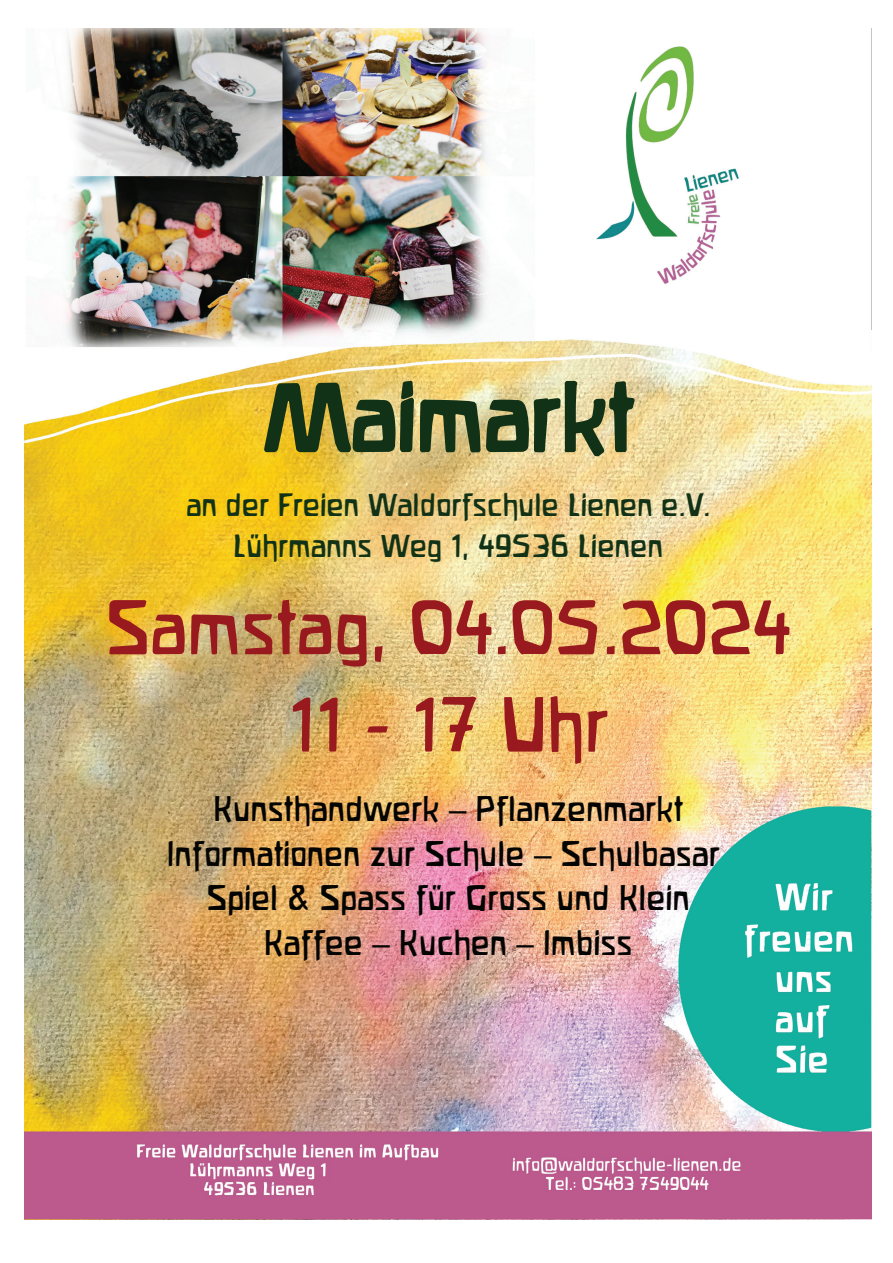
<style>
.page{position:relative;width:893px;height:1263px;background:#fff}
.page>*{position:absolute;margin:0;border:0;box-sizing:border-box;transform-origin:0 0}
.t1{font:85.35px "Waldorfschrift";color:#123217}
.t2{font:68.25px/97.4px "Waldorfschrift";color:#991a1e;text-align:center}
.t3{font:31.35px/44.7px "Waldorfschrift";color:#040503;text-align:center}
.t4{font:31.35px "Helvetica";color:#040503}
.t5{font:28.5px/40.5px "Waldorfschrift";color:#123217;text-align:center}
</style>
<div class="page">
<img style="left:24px;top:29px;width:848px;height:1190px">
<img style="left:262px;top:67px;width:374px;height:753px">
<h1 class="t1" style="left:263px;top:381px;width:373px">Maimarkt</h1>
<p class="t5" style="left:186px;top:487px;width:525px">an der Freien Waldorfschule Lienen e.V.<br>Lührmanns Weg 1, 49536 Lienen</p>
<h2 class="t2" style="left:105px;top:584px;width:687px">Samstag, 04.05.2024<br>11 - 17 Uhr</h2>
<p class="t3" style="left:213px;top:789px;width:471px">Kunsthandwerk Pflanzenmarkt</p>
<p class="t4" style="left:449px;top:792px;width:19px">–</p>
<p class="t3" style="left:167px;top:834px;width:555px">Informationen zur Schule Schulbasar</p>
<p class="t4" style="left:534px;top:837px;width:19px">–</p>
<p class="t3" style="left:206px;top:878px;width:485px">Spiel &amp; Spass für Gross und Klein<br>Kaffee Kuchen Imbiss</p>
<p class="t4" style="left:372px;top:926px;width:19px">–</p>
<p class="t4" style="left:517px;top:926px;width:19px">–</p>
</div>
